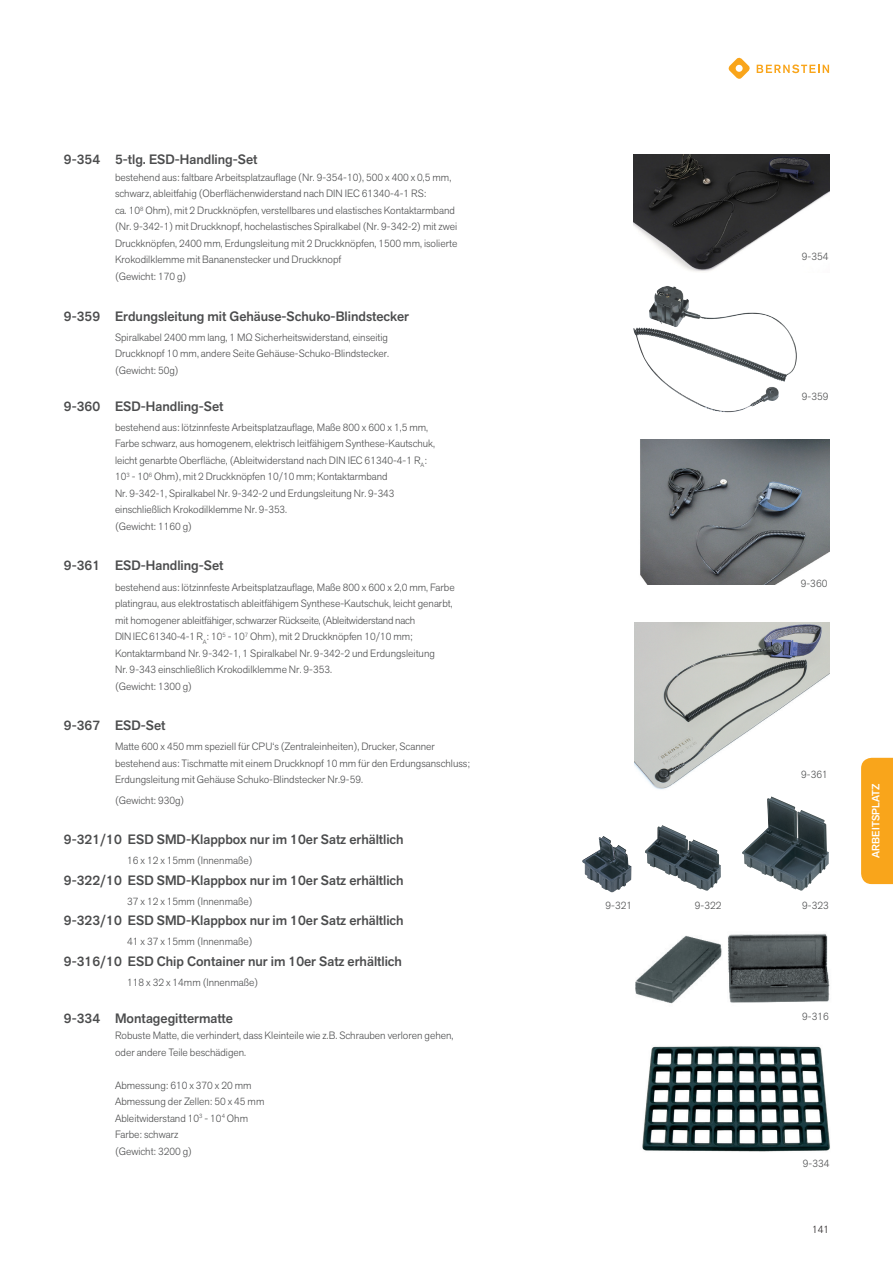
<style>
.page{position:relative;width:893px;height:1263px;background:#fff}
.page>*{position:absolute;margin:0;border:0;box-sizing:border-box;transform-origin:0 0}
.t1{font:500 13.5px "Akzid Grtsk Next";color:#4b4c4d}
.t2{font:300 10.5px/16.5px "Akzid Grtsk Next";color:#4b4c4d}
.t3{font:500 10.5px "Akzid Grtsk Next";letter-spacing:.01em;color:#fff}
.t4{font:300 10.5px "Akzid Grtsk Next";color:#231f20}
</style>
<div class="page">
<svg style="left:729px;top:58px;width:21px;height:21px"></svg>
<svg style="left:757px;top:64px;width:72px;height:9px"></svg>
<img style="left:633px;top:154px;width:196px;height:118px">
<img style="left:634px;top:623px;width:195px;height:167px">
<img style="left:640px;top:440px;width:189px;height:145px">
<img style="left:642px;top:1046px;width:188px;height:106px">
<img style="left:635px;top:933px;width:195px;height:71px">
<img style="left:582px;top:836px;width:49px;height:56px">
<img style="left:645px;top:825px;width:76px;height:66px">
<img style="left:742px;top:796px;width:87px;height:95px">
<img style="left:644px;top:291px;width:151px;height:84px">
<div style="left:861px;top:758px;width:32px;height:126px;background:#f9a51b"></div>
<p class="t1" style="left:64px;top:151px;width:195px">9-354 5-tlg. ESD-Handling-Set</p>
<p class="t2" style="left:115px;top:169px;width:344px">bestehend aus: faltbare Arbeitsplatzauflage (Nr. 9-354-10), 500 x 400 x 0,5 mm, schwarz, ableitfahig (Oberflächenwiderstand nach DIN IEC 61340-4-1 RS:<br>ca. 10<sup>8</sup> Ohm), mit 2 Druckknöpfen, verstellbares und elastisches Kontaktarmband (Nr. 9-342-1) mit Druckknopf, hochelastisches Spiralkabel (Nr. 9-342-2) mit zwei Druckknöpfen, 2400 mm, Erdungsleitung mit 2 Druckknöpfen, 1500 mm, isolierte Krokodilklemme mit Bananenstecker und Druckknopf<br>(Gewicht: 170 g)</p>
<p class="t1" style="left:64px;top:307px;width:347px">9-359 Erdungsleitung mit Gehäuse-Schuko-Blindstecker</p>
<p class="t2" style="left:115px;top:329px;width:276px;text-align:justify">Spiralkabel 2400 mm lang, 1 MΩ Sicherheitswiderstand, einseitig Druckknopf 10 mm, andere Seite Gehäuse-Schuko-Blindstecker. (Gewicht: 50g)</p>
<p class="t1" style="left:64px;top:397px;width:161px">9-360 ESD-Handling-Set</p>
<p class="t2" style="left:115px;top:419px;width:322px">bestehend aus: lötzinnfeste Arbeitsplatzauflage, Maße 800 x 600 x 1,5 mm, Farbe schwarz, aus homogenem, elektrisch leitfähigem Synthese-Kautschuk, leicht genarbte Oberfläche, (Ableitwiderstand nach DIN IEC 61340-4-1 R<sub>A</sub>:<br>10<sup>3</sup> - 10<sup>6</sup> Ohm), mit 2 Druckknöpfen 10/10 mm; Kontaktarmband<br>Nr. 9-342-1, Spiralkabel Nr. 9-342-2 und Erdungsleitung Nr. 9-343 einschließlich Krokodilklemme Nr. 9-353.<br>(Gewicht: 1160 g)</p>
<p class="t1" style="left:64px;top:557px;width:161px">9-361 ESD-Handling-Set</p>
<p class="t2" style="left:115px;top:578px;width:341px">bestehend aus: lötzinnfeste Arbeitsplatzauflage, Maße 800 x 600 x 2,0 mm, Farbe platingrau, aus elektrostatisch ableitfähigem Synthese-Kautschuk, leicht genarbt, mit homogener ableitfähiger, schwarzer Rückseite, (Ableitwiderstand nach<br>DIN IEC 61340-4-1 R<sub>A</sub>: 10<sup>5</sup> - 10<sup>7</sup> Ohm), mit 2 Druckknöpfen 10/10 mm; Kontaktarmband Nr. 9-342-1, 1 Spiralkabel Nr. 9-342-2 und Erdungsleitung<br>Nr. 9-343 einschließlich Krokodilklemme Nr. 9-353.<br>(Gewicht: 1300 g)</p>
<p class="t1" style="left:64px;top:716px;width:103px">9-367 ESD-Set</p>
<p class="t2" style="left:115px;top:738px;width:356px">Matte 600 x 450 mm speziell für CPU‘s (Zentraleinheiten), Drucker, Scanner bestehend aus: Tischmatte mit einem Druckknopf 10 mm für den Erdungsanschluss;<br>Erdungsleitung mit Gehäuse Schuko-Blindstecker Nr.9-59.</p>
<p class="t2" style="left:115px;top:791px;width:71px">(Gewicht: 930g)</p>
<p class="t1" style="left:64px;top:830px;width:341px">9-321/10 ESD SMD-Klappbox nur im 10er Satz erhältlich</p>
<p class="t2" style="left:127px;top:852px;width:127px">16 x 12 x 15mm (Innenmaße)</p>
<p class="t1" style="left:64px;top:871px;width:341px">9-322/10 ESD SMD-Klappbox nur im 10er Satz erhältlich</p>
<p class="t2" style="left:127px;top:893px;width:127px">37 x 12 x 15mm (Innenmaße)</p>
<p class="t1" style="left:64px;top:911px;width:341px">9-323/10 ESD SMD-Klappbox nur im 10er Satz erhältlich</p>
<p class="t2" style="left:127px;top:933px;width:127px">41 x 37 x 15mm (Innenmaße)</p>
<p class="t1" style="left:64px;top:952px;width:339px">9-316/10 ESD Chip Container nur im 10er Satz erhältlich</p>
<p class="t2" style="left:127px;top:974px;width:132px">118 x 32 x 14mm (Innenmaße)</p>
<p class="t1" style="left:64px;top:1009px;width:170px">9-334 Montagegittermatte</p>
<p class="t2" style="left:115px;top:1027px;width:340px">Robuste Matte, die verhindert, dass Kleinteile wie z.B. Schrauben verloren gehen, oder andere Teile beschädigen.</p>
<p class="t2" style="left:115px;top:1076px;width:151px">Abmessung: 610 x 370 x 20 mm<br>Abmessung der Zellen: 50 x 45 mm<br>Ableitwiderstand 10<sup>3</sup> - 10<sup>4</sup> Ohm<br>Farbe: schwarz<br>(Gewicht: 3200 g)</p>
<p class="t2" style="left:802px;top:248px;width:28px">9-354</p>
<p class="t2" style="left:802px;top:388px;width:28px">9-359</p>
<p class="t2" style="left:801px;top:575px;width:28px">9-360</p>
<p class="t2" style="left:801px;top:765px;width:28px">9-361</p>
<p class="t2" style="left:606px;top:896px;width:28px">9-321</p>
<p class="t2" style="left:695px;top:896px;width:28px">9-322</p>
<p class="t2" style="left:802px;top:896px;width:28px">9-323</p>
<p class="t2" style="left:802px;top:1008px;width:28px">9-316</p>
<p class="t3" style="left:869px;top:858px;width:75px;rotate:-90deg">Arbeitsplatz</p>
<p class="t2" style="left:803px;top:1155px;width:28px">9-334</p>
<p class="t4" style="left:812px;top:1222px;width:19px">141</p>
</div>
